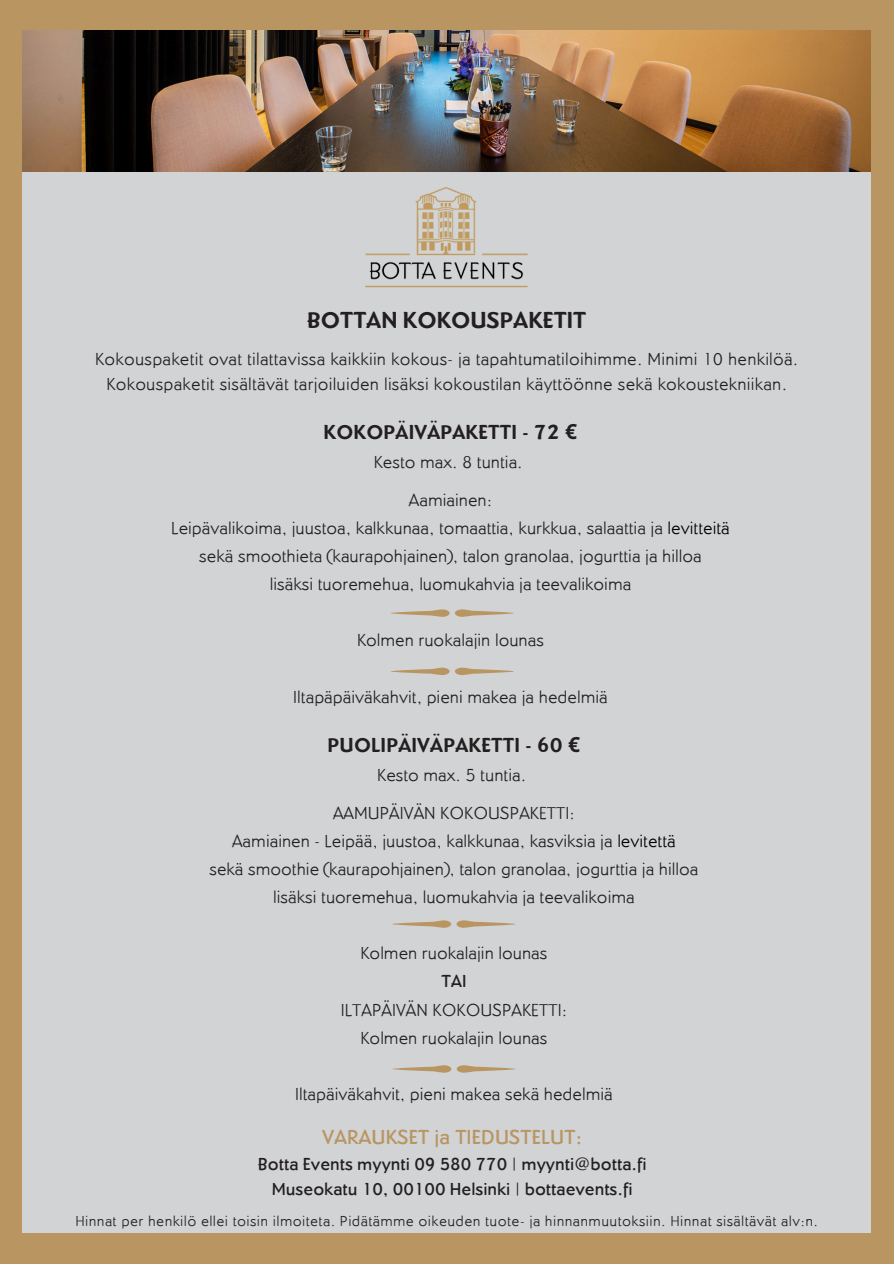
<style>
.page{position:relative;width:894px;height:1264px;background:#fff}
.page>*{position:absolute;margin:0;border:0;box-sizing:border-box;transform-origin:0 0}
.t1{font:700 24px "Dundee";letter-spacing:.03em;color:#231f20}
.t2{font:700 21px "Dundee";letter-spacing:.035em;color:#231f20}
.t3{font:500 21px "Dundee";letter-spacing:.035em;color:#b89561}
.t4{font:300 18px/28.2px "Dundee";letter-spacing:.035em;color:#231f20;text-align:center}
.t5{font:500 18px/24.8px "Dundee";letter-spacing:.035em;color:#231f20;text-align:center}
.t6{font:300 15px "Dundee";letter-spacing:.065em;color:#231f20}
.s1{font-family:"Noto Sans"}
.s2{color:#000}
.s3{font-weight:500}
</style>
<div class="page">
<div style="left:0;top:0;width:893px;height:1263px;background:#b89561"></div>
<div style="left:23px;top:31px;width:847px;height:1201px;background:#d1d3d4"></div>
<img style="left:23px;top:31px;width:847px;height:141px">
<img style="left:365px;top:187px;width:163px;height:101px">
<svg style="left:390px;top:609px;width:59px;height:8px"></svg>
<svg style="left:455px;top:609px;width:59px;height:8px"></svg>
<svg style="left:390px;top:667px;width:59px;height:8px"></svg>
<svg style="left:455px;top:667px;width:59px;height:8px"></svg>
<svg style="left:392px;top:920px;width:123px;height:7px"></svg>
<svg style="left:393px;top:1065px;width:122px;height:7px"></svg>
<h4 class="t1" style="left:307px;top:312px;width:280px">BOTTAN KOKOUSPAKETIT</h4>
<h4 class="t4" style="left:95px;top:348px;width:704px;line-height:24.8px">Kokouspaketit ovat tilattavissa kaikkiin kokous- ja tapahtumatiloihimme. Minimi 10 henkilöä.<br>Kokouspaketit sisältävät tarjoiluiden lisäksi kokoustilan käyttöönne sekä kokoustekniikan.</h4>
<p class="t2" style="left:324px;top:425px;width:255px">KOKOPÄIVÄPAKETTI - 72 <span class="s1">€</span></p>
<p class="t4" style="left:374px;top:450px;width:150px">Kesto max. 8 tuntia.</p>
<h1 class="t4" style="left:171px;top:487px;width:559px">Aamiainen:<br>Leipävalikoima, juustoa, kalkkunaa, tomaattia, kurkkua, salaattia ja <span class="s2">levitteitä </span>sekä smoothieta (kaurapohjainen), talon granolaa, jogurttia ja hilloa<br>lisäksi tuoremehua, luomukahvia ja teevalikoima</h1>
<h4 class="t4" style="left:357px;top:628px;width:188px">Kolmen ruokalajin lounas</h4>
<h4 class="t4" style="left:293px;top:684px;width:315px">Iltapäpäiväkahvit, pieni makea ja hedelmiä</h4>
<h4 class="t2" style="left:328px;top:738px;width:254px">PUOLIPÄIVÄPAKETTI - 60 <span class="s1">€</span></h4>
<h4 class="t4" style="left:377px;top:763px;width:150px">Kesto max. 5 tuntia.</h4>
<h4 class="t4" style="left:210px;top:800px;width:490px">AAMUPÄIVÄN KOKOUSPAKETTI:<br>Aamiainen - Leipää, juustoa, kalkkunaa, kasviksia ja <span class="s2">levitettä<br></span>sekä smoothie (kaurapohjainen), talon granolaa, jogurttia ja hilloa lisäksi tuoremehua, luomukahvia ja teevalikoima</h4>
<h4 class="t4" style="left:341px;top:940px;width:227px">Kolmen ruokalajin lounas<br><span class="s3">TAI<br></span>ILTAPÄIVÄN KOKOUSPAKETTI:<br>Kolmen ruokalajin lounas</h4>
<h2 class="t4" style="left:295px;top:1081px;width:318px">Iltapäiväkahvit, pieni makea sekä hedelmiä</h2>
<h3 class="t3" style="left:322px;top:1130px;width:260px">VARAUKSET ja TIEDUSTELUT:</h3>
<h3 class="t5" style="left:258px;top:1153px;width:389px">Botta Events myynti 09 580 770 | myynti@botta.fi<br>Museokatu 10, 00100 Helsinki | bottaevents.fi</h3>
<h4 class="t6" style="left:76px;top:1215px;width:743px">Hinnat per henkilö ellei toisin ilmoiteta. Pidätämme oikeuden tuote- ja hinnanmuutoksiin. Hinnat sisältävät alv:n.</h4>
</div>
